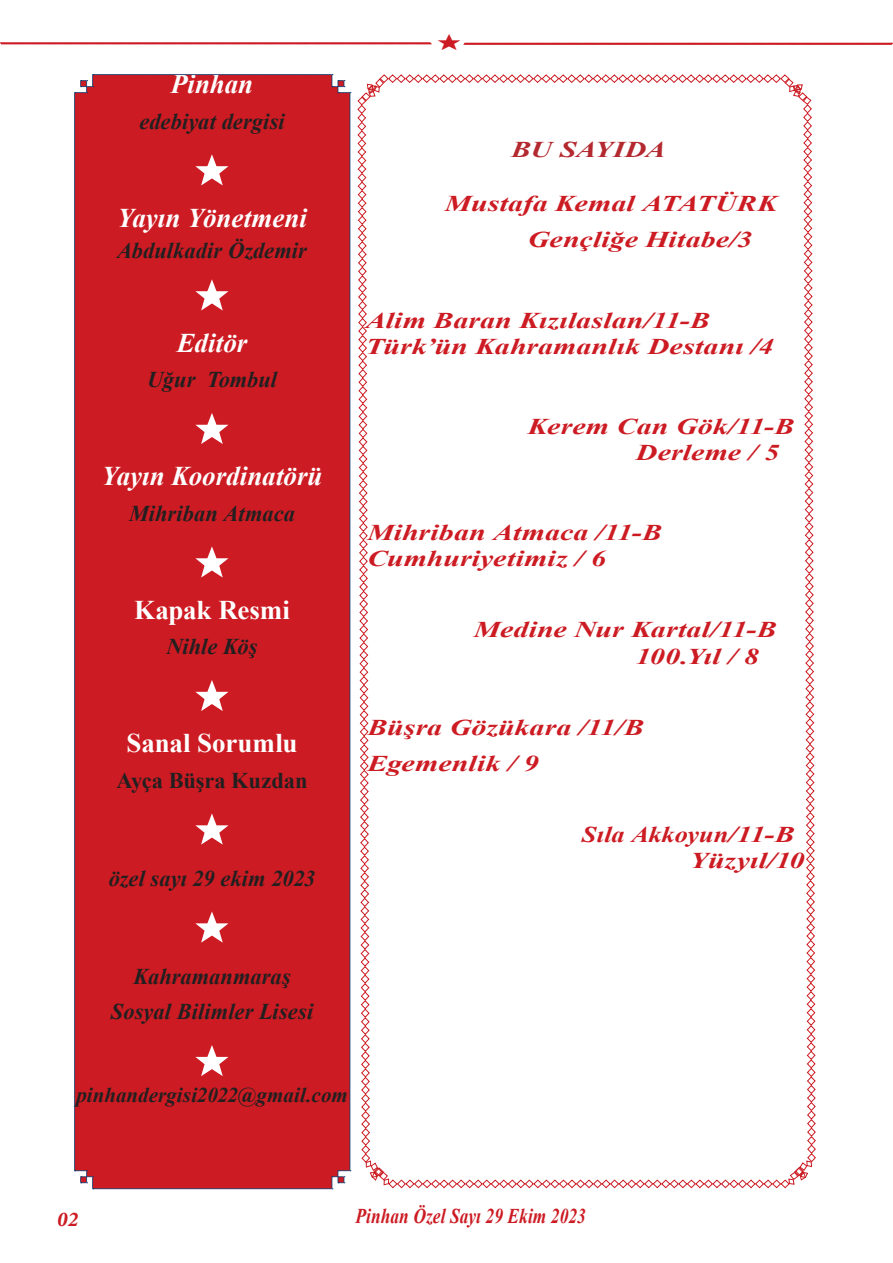
<style>
.page{position:relative;width:893px;height:1263px;background:#fff}
.page>*{position:absolute;margin:0;border:0;box-sizing:border-box;transform-origin:0 0}
.Yazi{font:52.5px "Candid";color:#fff}
.Yazi-2{font:italic 700 27px "Times New Roman";color:#fff}
.Yazi-3{font:700 27px "Times New Roman";letter-spacing:-.005em;color:#fff}
.t1{font:27px "Candid";color:#cc1b22;scale:1.33 1}
.Yazi-4{font:italic 700 22.5px/36px "Times New Roman";color:#cc1b22;scale:1.33 1}
.Yazi-5{font:italic 700 22.5px "Times New Roman";color:#231f20}
.Yazi-6{font:italic 700 22.5px "Times New Roman";color:#cc1b22;scale:1.17 1}
.Yazi-7{font:700 22.5px "Times New Roman";letter-spacing:-.005em;color:#231f20}
.Yazi-8{font:italic 700 22.5px "Times New Roman";letter-spacing:-.015em;color:#b4292f;scale:1.33 1}
.Yazi-9{font:italic 700 21px "Times New Roman";color:#231f20}
.t2{font:italic 700 21px "Times New Roman";letter-spacing:.005em;color:#cc1b22;scale:.83 1}
.t3{font:italic 700 21px "Minion Pro";color:#cc1b22}
</style>
<div class="page">
<svg style="left:0;top:42px;width:432px;height:3px"></svg>
<svg style="left:463px;top:42px;width:430px;height:3px"></svg>
<svg style="left:357px;top:74px;width:459px;height:1115px"></svg>
<div style="left:74px;top:74px;width:277px;height:1115px;background:#cc1b22"></div>
<p class="Yazi-2" style="left:171px;top:65px;width:84px">Pinhan</p>
<p class="Yazi-5" style="left:139px;top:105px;width:147px">edebiyat dergisi</p>
<p class="Yazi" style="left:194px;top:142px;width:38px">e</p>
<p class="Yazi-2" style="left:117px;top:199px;width:191px">Yayın Yönetmeni</p>
<p class="Yazi-5" style="left:117px;top:235px;width:191px">Abdulkadir Özdemir</p>
<p class="Yazi" style="left:194px;top:267px;width:38px">e</p>
<p class="Yazi-2" style="left:177px;top:324px;width:72px">Editör</p>
<p class="Yazi-5" style="left:147px;top:364px;width:132px">Uğur Tombul</p>
<p class="Yazi" style="left:194px;top:401px;width:38px">e</p>
<p class="Yazi-2" style="left:102px;top:457px;width:222px">Yayın Koordinatörü</p>
<p class="Yazi-5" style="left:129px;top:497px;width:167px">Mihriban Atmaca</p>
<p class="Yazi" style="left:194px;top:534px;width:38px">e</p>
<p class="Yazi-3" style="left:134px;top:591px;width:157px">Kapak Resmi</p>
<p class="Yazi-5" style="left:167px;top:631px;width:93px">Nihle Köş</p>
<p class="Yazi" style="left:194px;top:668px;width:38px">e</p>
<p class="Yazi-3" style="left:127px;top:724px;width:173px">Sanal Sorumlu</p>
<p class="Yazi-7" style="left:117px;top:765px;width:192px">Ayça Büşra Kuzdan</p>
<p class="Yazi" style="left:194px;top:801px;width:38px">e</p>
<p class="Yazi-5" style="left:109px;top:862px;width:208px">özel sayı 29 ekim 2023</p>
<p class="Yazi" style="left:194px;top:899px;width:38px">e</p>
<p class="Yazi-5" style="left:133px;top:960px;width:159px">Kahramanmaraş</p>
<p class="Yazi-5" style="left:111px;top:996px;width:204px">Sosyal Bilimler Lisesi</p>
<p class="Yazi" style="left:194px;top:1033px;width:38px">e</p>
<p class="Yazi-9" style="left:76px;top:1081px;width:273px">pinhandergisi2022@gmail.com</p>
<p class="t1" style="left:437px;top:28px;width:20px">e</p>
<p class="Yazi-8" style="left:511px;top:134px;width:117px">BU SAYIDA</p>
<p class="Yazi-4" style="left:445px;top:185px;width:251px">Mustafa Kemal ATATÜRK</p>
<p class="Yazi-4" style="left:528px;top:221px;width:170px">Gençliğe Hitabe/3</p>
<p class="Yazi-4" style="left:366px;top:302px;width:260px">Alim Baran Kızılaslan/11-B</p>
<p class="Yazi-4" style="left:366px;top:328px;width:308px">Türk’ün Kahramanlık Destanı /4</p>
<p class="Yazi-4" style="left:528px;top:408px;width:202px">Kerem Can Gök/11-B</p>
<p class="Yazi-4" style="left:636px;top:434px;width:110px">Derleme / 5</p>
<p class="Yazi-4" style="left:367px;top:514px;width:223px">Mihriban Atmaca /11-B</p>
<p class="Yazi-4" style="left:367px;top:540px;width:181px">Cumhuriyetimiz / 6</p>
<p class="Yazi-4" style="left:474px;top:611px;width:229px">Medine Nur Kartal/11-B</p>
<p class="Yazi-4" style="left:636px;top:638px;width:94px">100.Yıl / 8</p>
<p class="Yazi-4" style="left:367px;top:709px;width:210px">Büşra Gözükara /11/B<br>Egemenlik / 9</p>
<p class="Yazi-6" style="left:582px;top:819px;width:183px">Sıla Akkoyun/11-B</p>
<p class="Yazi-4" style="left:690px;top:842px;width:88px">Yüzyıl/10</p>
<p class="t3" style="left:57px;top:1204px;width:22px">02</p>
<p class="t2" style="left:355px;top:1201px;width:279px">Pinhan Özel Sayı 29 Ekim 2023</p>
</div>
